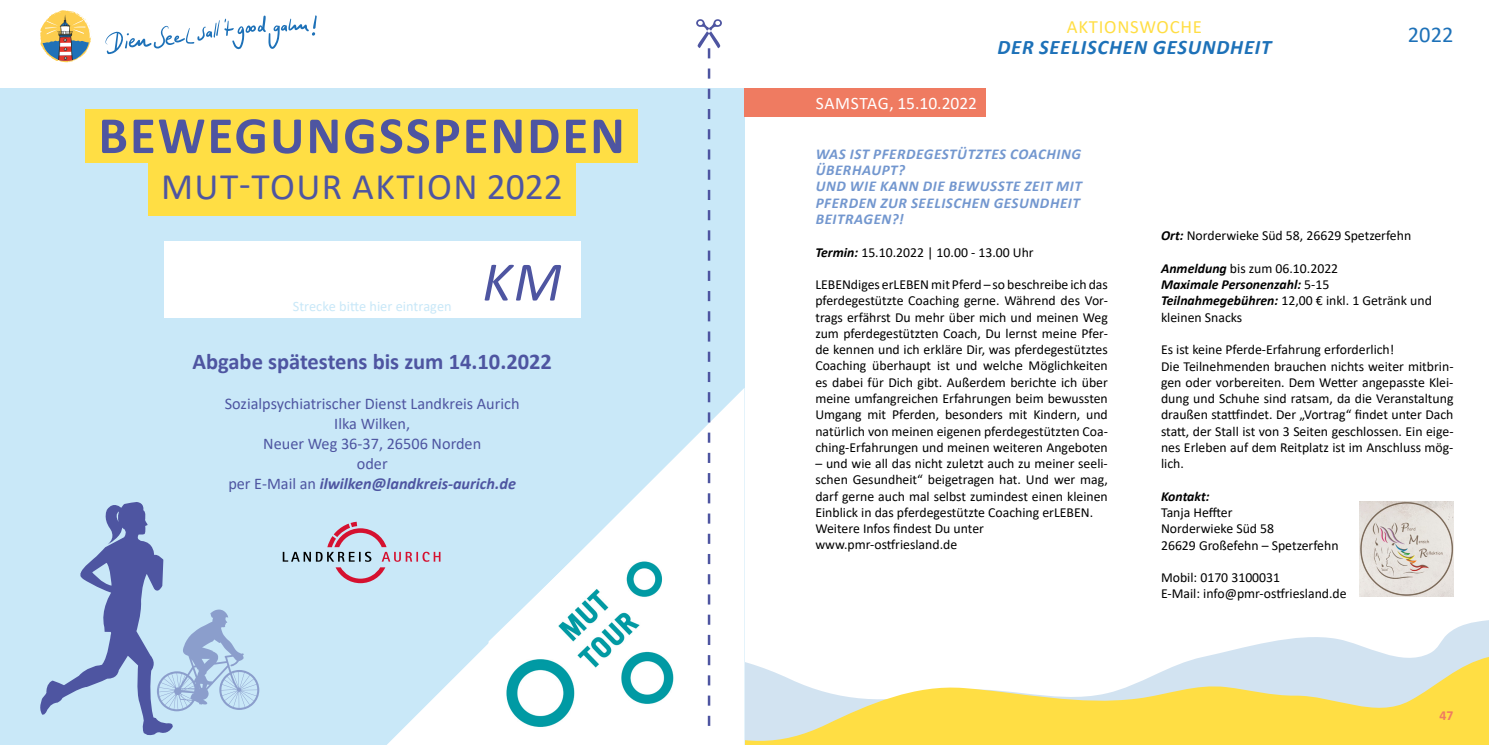
<style>
.page{position:relative;width:1489px;height:745px;background:#fff}
.page>*{position:absolute;margin:0;border:0;box-sizing:border-box;transform-origin:0 0}
.t1{font:italic 56px "Calibri";color:#4e55a1}
.t2{font:700 52.75px "Calibri";letter-spacing:.04em;color:#4e55a1}
.t3{font:37.5px "Calibri";letter-spacing:.04em;color:#4e55a1}
.t4{font:700 22.5px "Calibri";color:#4e55a1}
.t5{font:22.5px "Calibri";color:#1d71b8}
.t6{font:italic 700 20.62px "Calibri";letter-spacing:.04em;color:#1d71b8}
.t7{font:18.75px "Calibri";letter-spacing:.04em;color:#ffde44}
.t8{font:17.5px "Calibri";color:#fff}
.t9{font:16.25px/20px "Calibri";color:#4e55a1;text-align:center}
.t10{font:italic 700 15px/16.2px "Calibri";letter-spacing:.04em;color:#7397cf}
.t11{font:14.38px "Calibri";color:#c9e8f8}
.t12{font:13.75px/16.2px "Calibri";color:#000}
.t13{font:italic 700 13.75px "Calibri";letter-spacing:-.005em;color:#000}
.t14{font:700 13.75px "Calibri";color:#ef7b61}
.s1{font-weight:700;font-style:italic}
</style>
<div class="page">
<img style="left:1359px;top:501px;width:94px;height:94px">
<svg style="left:744px;top:595px;width:744px;height:54px"></svg>
<svg style="left:40px;top:10px;width:52px;height:52px"></svg>
<svg style="left:744px;top:649px;width:744px;height:95px"></svg>
<svg style="left:105px;top:15px;width:212px;height:39px"></svg>
<div style="left:0;top:89px;width:744px;height:655px;background:#c9e8f8"></div>
<svg style="left:40px;top:502px;width:219px;height:234px"></svg>
<svg style="left:388px;top:388px;width:356px;height:356px"></svg>
<img style="left:488px;top:543px;width:202px;height:201px">
<div style="left:148px;top:162px;width:427px;height:54px;background:#ffde44"></div>
<div style="left:85px;top:109px;width:552px;height:53px;background:#ffde44"></div>
<div style="left:164px;top:241px;width:416px;height:76px;background:#fff"></div>
<svg style="left:696px;top:19px;width:26px;height:706px"></svg>
<div style="left:744px;top:89px;width:241px;height:28px;background:#ef7b61"></div>
<svg style="left:283px;top:521px;width:157px;height:61px"></svg>
<h2 class="t2" style="left:98px;top:98px;width:528px">BEWEGUNGSSPENDEN</h2>
<h3 class="t3" style="left:161px;top:161px;width:403px">MUT-TOUR AKTION 2022</h3>
<p class="t11" style="left:293px;top:296px;width:160px">Strecke bitte hier eintragen</p>
<h1 class="t1" style="left:482px;top:243px;width:81px">KM</h1>
<h3 class="t4" style="left:192px;top:345px;width:361px">Abgabe spätestens bis zum 14.10.2022</h3>
<p class="t9" style="left:225px;top:393px;width:296px">Sozialpsychiatrischer Dienst Landkreis Aurich<br>Ilka Wilken,<br>Neuer Weg 36-37, 26506 Norden<br>oder<br>per E-Mail an <span class="s1">ilwilken@landkreis-aurich.de</span></p>
<h3 class="t7" style="left:1066px;top:14px;width:137px">AKTIONSWOCHE</h3>
<h3 class="t6" style="left:997px;top:32px;width:275px">DER SEELISCHEN GESUNDHEIT</h3>
<h3 class="t5" style="left:1407px;top:19px;width:47px">2022</h3>
<p class="t8" style="left:815px;top:91px;width:163px">SAMSTAG, 15.10.2022</p>
<p class="t10" style="left:815px;top:145px;width:268px">WAS IST PFERDEGESTÜTZTES COACHING<br>ÜBERHAUPT?<br>UND WIE KANN DIE BEWUSSTE ZEIT MIT<br>PFERDEN ZUR SEELISCHEN GESUNDHEIT<br>BEITRAGEN?!</p>
<p class="t12" style="left:815px;top:243px;width:220px"><span class="s1">Termin:</span> 15.10.2022 | 10.00 - 13.00 Uhr</p>
<p class="t12" style="left:815px;top:276px;width:294px;text-align:justify">LEBENdiges erLEBEN mit Pferd – so beschreibe ich das pferdegestützte Coaching gerne. Während des Vor&shy;trags erfährst Du mehr über mich und meinen Weg zum pferdegestützten Coach, Du lernst meine Pfer&shy;de kennen und ich erkläre Dir, was pferdegestütztes Coaching überhaupt ist und welche Möglichkeiten es dabei für Dich gibt. Außerdem berichte ich über meine umfangreichen Erfahrungen beim bewussten Umgang mit Pferden, besonders mit Kindern, und natürlich von meinen eigenen pferdegestützten Coa&shy;ching-Erfahrungen und meinen weiteren Angeboten</p>
<p class="t12" style="left:815px;top:454px;width:294px">– und wie all das nicht zuletzt auch zu meiner seeli&shy;schen Gesundheit“ beigetragen hat. Und wer mag, darf gerne auch mal selbst zumindest einen kleinen Einblick in das pferdegestützte Coaching erLEBEN.<br>Weitere Infos findest Du unter www.pmr-ostfriesland.de</p>
<p class="t12" style="left:1160px;top:227px;width:252px"><span class="s1">Ort:</span> Norderwieke Süd 58, 26629 Spetzerfehn</p>
<p class="t12" style="left:1160px;top:260px;width:272px"><span class="s1">Anmeldung</span> bis zum 06.10.2022<br><span class="s1">Maximale Personenzahl:</span> 5-15<br><span class="s1">Teilnahmegebühren:</span> 12,00 € inkl. 1 Getränk und kleinen Snacks</p>
<p class="t12" style="left:1160px;top:341px;width:294px">Es ist keine Pferde-Erfahrung erforderlich!<br>Die Teilnehmenden brauchen nichts weiter mitbrin&shy;gen oder vorbereiten. Dem Wetter angepasste Klei&shy;dung und Schuhe sind ratsam, da die Veranstaltung draußen stattfindet. Der „Vortrag“ findet unter Dach statt, der Stall ist von 3 Seiten geschlossen. Ein eige&shy;nes Erleben auf dem Reitplatz ist im Anschluss mög&shy;lich.</p>
<p class="t13" style="left:1160px;top:486px;width:50px">Kontakt:</p>
<p class="t12" style="left:1160px;top:503px;width:179px">Tanja Heffter<br>Norderwieke Süd 58<br>26629 Großefehn – Spetzerfehn</p>
<p class="t12" style="left:1160px;top:568px;width:187px">Mobil: 0170 3100031<br>E-Mail: info@pmr-ostfriesland.de</p>
<p class="t14" style="left:1439px;top:705px;width:15px">47</p>
</div>
